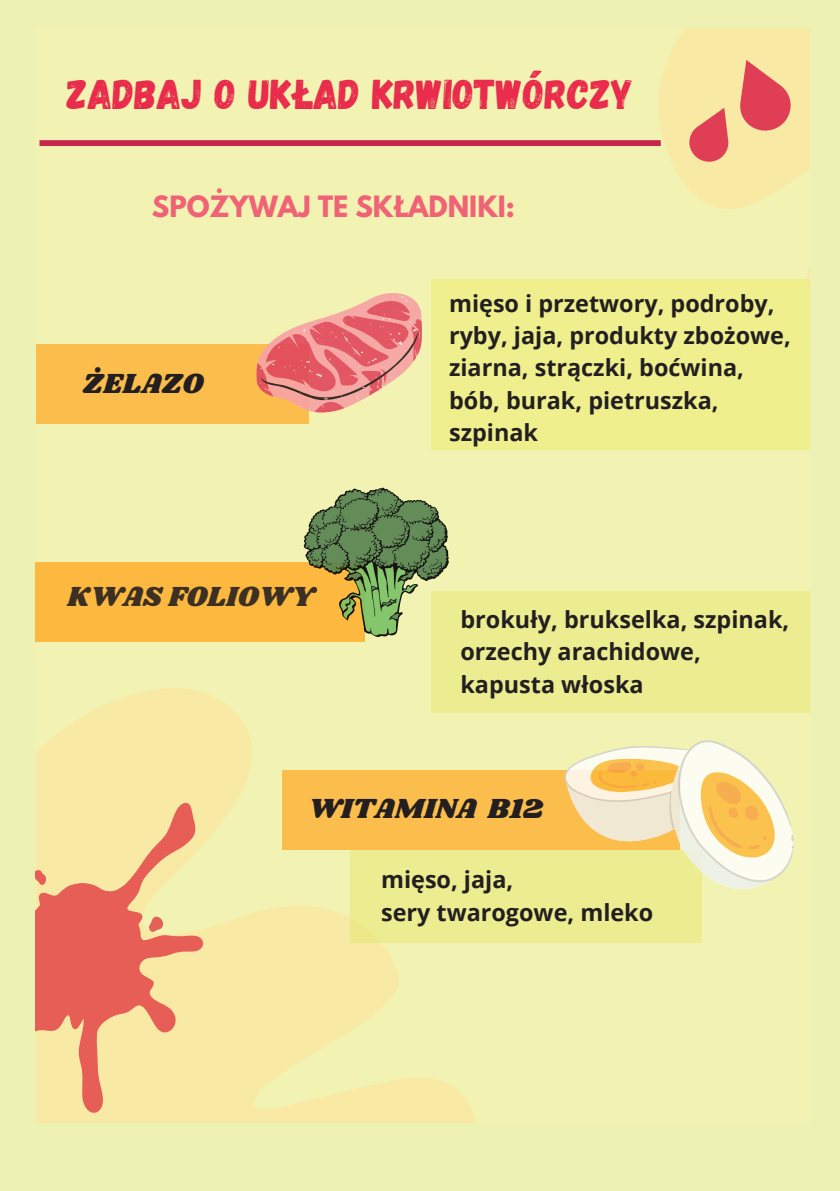
<style>
.page{position:relative;width:840px;height:1191px;background:#fff}
.page>*{position:absolute;margin:0;border:0;box-sizing:border-box;transform-origin:0 0}
.t1{font:41.6px "Gagalin";color:#e92c4b}
.t2{font:28.6px "Shrikhand";color:#231f20}
.t3{font:700 26px "League Spartan";color:#f06376}
.t4{font:700 23.4px/32.2px "Open Sans";color:#231f20}
</style>
<div class="page">
<div style="left:0;top:0;width:839px;height:1191px;background:#eef1b4"></div>
<div style="left:36px;top:28px;width:773px;height:1094px;background:#f2f3b3"></div>
<svg style="left:658px;top:29px;width:151px;height:250px;fill:#f8e9a4"></svg>
<svg style="left:36px;top:688px;width:461px;height:434px"></svg>
<div style="left:36px;top:344px;width:272px;height:80px;background:#fbbe4c"></div>
<div style="left:39px;top:140px;width:621px;height:6px;background:#c6254c"></div>
<svg style="left:738px;top:60px;width:55px;height:74px"></svg>
<svg style="left:688px;top:108px;width:41px;height:55px"></svg>
<div style="left:36px;top:562px;width:328px;height:80px;background:#fdb83f"></div>
<div style="left:282px;top:770px;width:397px;height:79px;background:#fbbe4c"></div>
<div style="left:431px;top:591px;width:378px;height:121px;background:#ebed90"></div>
<svg style="left:303px;top:487px;width:145px;height:150px"></svg>
<svg style="left:256px;top:293px;width:166px;height:121px"></svg>
<div style="left:431px;top:279px;width:378px;height:170px;background:#efef8e"></div>
<div style="left:350px;top:850px;width:350px;height:92px;background:#ebed90"></div>
<svg style="left:561px;top:740px;width:232px;height:175px"></svg>
<svg style="left:36px;top:803px;width:169px;height:309px;fill:#f8e9a4"></svg>
<h1 class="t1" style="left:67px;top:68px;width:568px">ZADBAJ O UKŁAD KRWIOTWÓRCZY</h1>
<p class="t3" style="left:152px;top:186px;width:364px">SPOŻYWAJ TE SKŁADNIKI:</p>
<p class="t2" style="left:83px;top:363px;width:122px">ŻELAZO</p>
<p class="t2" style="left:68px;top:576px;width:248px">KWAS FOLIOWY</p>
<p class="t4" style="left:449px;top:287px;width:343px">mięso i przetwory, podroby, ryby, jaja, produkty zbożowe, ziarna, strączki, boćwina, bób, burak, pietruszka, szpinak</p>
<p class="t4" style="left:460px;top:603px;width:330px">brokuły, brukselka, szpinak, orzechy arachidowe, kapusta włoska</p>
<p class="t2" style="left:308px;top:789px;width:236px">WITAMINA B12</p>
<p class="t4" style="left:381px;top:863px;width:273px">mięso, jaja,<br>sery twarogowe, mleko</p>
</div>
